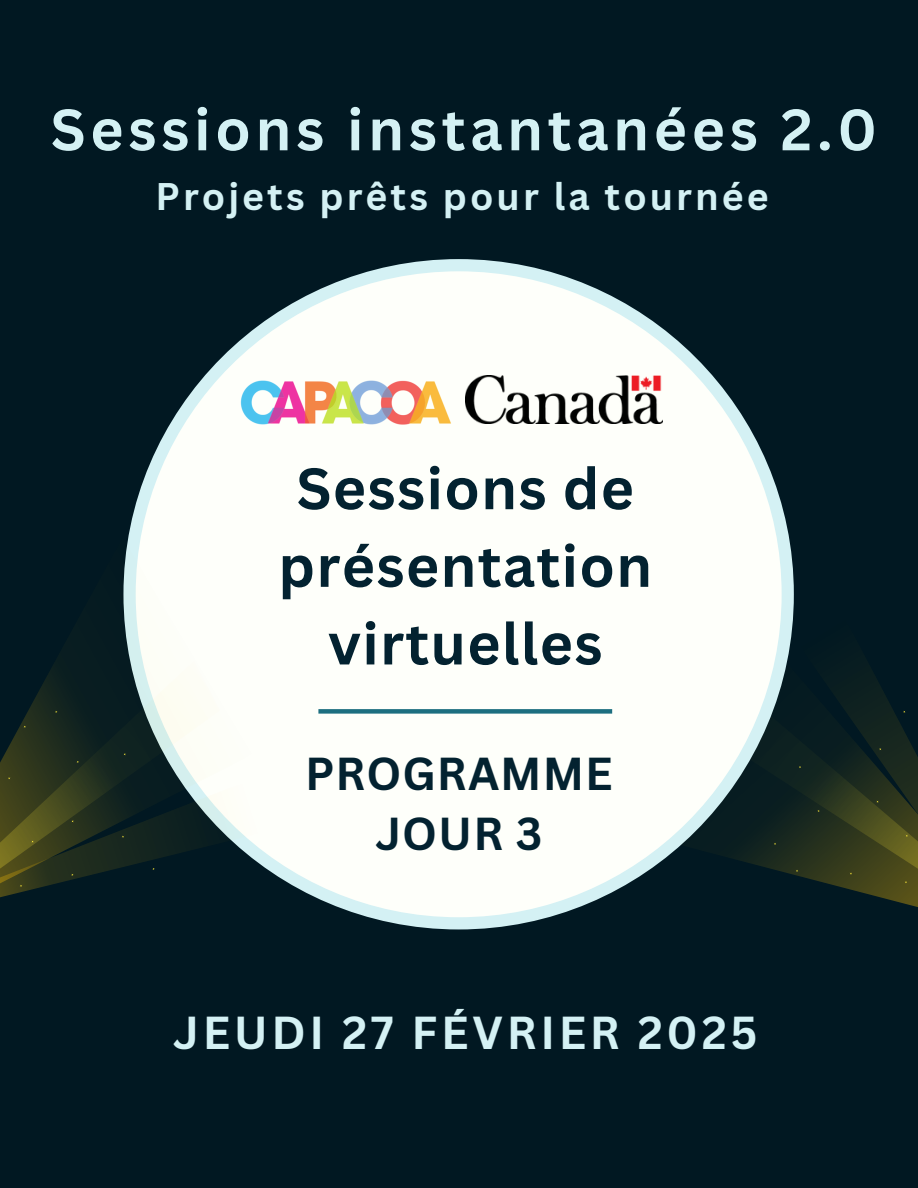
<style>
.page{position:relative;width:918px;height:1188px;background:#011822}
.page>*{position:absolute;margin:0;border:0;box-sizing:border-box;transform-origin:0 0}
.t1{font:700 57px/77.7px "Canva Sans";letter-spacing:.02em;color:#032230;text-align:center}
.t2{font:700 57px "Canva Sans";letter-spacing:.08em;color:#d4f1f4}
.t3{font:700 45px "Canva Sans";letter-spacing:.08em;color:#d4f1f4}
.t4{font:700 45px/60.8px "Canva Sans";letter-spacing:.02em;color:#032230;text-align:center}
.t5{font:700 37.5px "Canva Sans";letter-spacing:.08em;color:#d4f1f4}
</style>
<div class="page">
<svg style="left:794px;top:675px;width:124px;height:232px"></svg>
<svg style="left:848px;top:871px;width:5px;height:5px"></svg>
<svg style="left:904px;top:833px;width:5px;height:5px"></svg>
<svg style="left:816px;top:808px;width:5px;height:5px"></svg>
<svg style="left:878px;top:747px;width:5px;height:4px"></svg>
<svg style="left:797px;top:765px;width:5px;height:4px"></svg>
<svg style="left:875px;top:799px;width:5px;height:5px"></svg>
<svg style="left:902px;top:709px;width:5px;height:5px"></svg>
<svg style="left:795px;top:868px;width:4px;height:5px"></svg>
<svg style="left:903px;top:880px;width:5px;height:5px"></svg>
<svg style="left:128px;top:259px;width:666px;height:670px;fill:#fefffa"></svg>
<div style="left:318px;top:709px;width:294px;height:5px;background:#1d6f80"></div>
<svg style="left:123px;top:537px;width:145px;height:173px;background:#f6faf5"></svg>
<svg style="left:29px;top:660px;width:200px;height:50px"></svg>
<svg style="left:0;top:710px;width:283px;height:219px"></svg>
<svg style="left:7px;top:776px;width:5px;height:5px"></svg>
<svg style="left:30px;top:839px;width:5px;height:5px"></svg>
<svg style="left:75px;top:759px;width:5px;height:5px"></svg>
<svg style="left:121px;top:834px;width:5px;height:5px"></svg>
<svg style="left:70px;top:872px;width:5px;height:5px"></svg>
<svg style="left:54px;top:709px;width:5px;height:5px"></svg>
<svg style="left:122px;top:752px;width:5px;height:5px"></svg>
<svg style="left:70px;top:819px;width:5px;height:5px"></svg>
<svg style="left:151px;top:867px;width:5px;height:4px"></svg>
<svg style="left:22px;top:724px;width:5px;height:5px"></svg>
<svg style="left:19px;top:883px;width:5px;height:5px"></svg>
<img style="left:128px;top:271px;width:500px;height:182px">
<img style="left:466px;top:376px;width:196px;height:47px">
<h1 class="t2" style="left:51px;top:89px;width:828px">Sessions instantanées 2.0</h1>
<p class="t5" style="left:156px;top:170px;width:615px">Projets prêts pour la tournée</p>
<p class="t1" style="left:278px;top:448px;width:375px">Sessions de présentation virtuelles</p>
<p class="t4" style="left:305px;top:742px;width:309px">PROGRAMME<br>JOUR 3</p>
<h1 class="t3" style="left:173px;top:1001px;width:586px">JEUDI 27 FÉVRIER 2025</h1>
</div>
